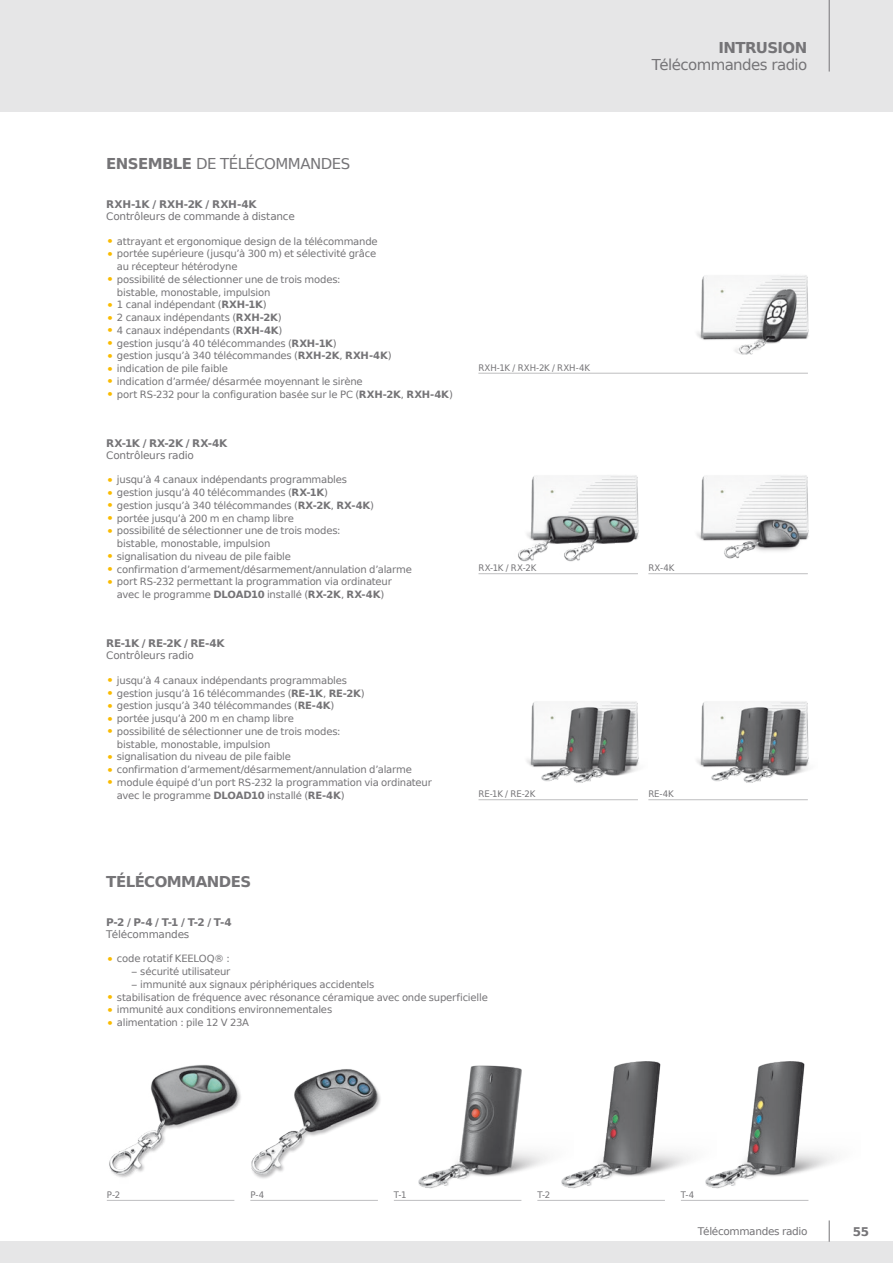
<style>
.page{position:relative;width:893px;height:1263px;background:#fff}
.page>*{position:absolute;margin:0;border:0;box-sizing:border-box;transform-origin:0 0}
._01_-_GRUPY_PRODUKTÓ{font:15px "Prima Sans EU";letter-spacing:-.04em;color:#757477}
._02_-_HEAD{font:15px "Prima Sans EU";letter-spacing:-.04em;color:#757477}
._01_-_GRUPY_PRODUKTÓ-2{font:700 15px "Prima Sans EU";letter-spacing:-.04em;color:#757477}
._01_-_HEAD{font:700 15px "Prima Sans EU";letter-spacing:-.035em;color:#757477}
.t1{font:700 12px "Prima Sans EU";color:#757477}
._04_-_PRODUKT_-_NAZW{font:10.5px "Prima Sans EU";letter-spacing:-.02em;color:#757477}
._03_-_PRODUKT_-_SYMB{font:700 10.5px "Prima Sans EU";letter-spacing:-.03em;color:#757477}
._03_-_STOPKA{font:10.5px "Prima Sans EU";letter-spacing:-.03em;color:#757477}
.t2{font:10.05px/12.8px "Prima Sans EU";letter-spacing:-.02em;color:#757477}
._07_-_PODPIS_FOTKA{font:9px "Prima Sans EU";letter-spacing:-.005em;color:#757477;scale:.95 1}
.s1{font-weight:700}
.s2{font-size:13.5px;color:#fabb00}
</style>
<div class="page">
<div style="left:0;top:0;width:893px;height:112px;background:#e6e6e7"></div>
<div style="left:0;top:1242px;width:893px;height:21px;background:#e6e6e7"></div>
<svg style="left:829px;top:1220px;width:1px;height:22px"></svg>
<hr style="left:829px;top:0;width:1px;height:72px;background:#757477">
<hr style="left:478px;top:799px;width:160px;height:1px;background:#bebec0">
<hr style="left:648px;top:799px;width:160px;height:1px;background:#bebec0">
<hr style="left:478px;top:573px;width:160px;height:1px;background:#bebec0">
<img style="left:518px;top:475px;width:121px;height:87px">
<hr style="left:648px;top:573px;width:160px;height:1px;background:#bebec0">
<img style="left:697px;top:475px;width:112px;height:84px">
<hr style="left:478px;top:373px;width:330px;height:1px;background:#bebec0">
<img style="left:697px;top:275px;width:112px;height:80px">
<img style="left:696px;top:701px;width:113px;height:82px">
<img style="left:526px;top:701px;width:113px;height:82px">
<hr style="left:107px;top:1200px;width:127px;height:1px;background:#bebec0">
<hr style="left:250px;top:1200px;width:128px;height:1px;background:#bebec0">
<hr style="left:394px;top:1200px;width:127px;height:1px;background:#bebec0">
<hr style="left:537px;top:1200px;width:128px;height:1px;background:#bebec0">
<hr style="left:681px;top:1200px;width:127px;height:1px;background:#bebec0">
<img style="left:109px;top:1065px;width:110px;height:113px">
<img style="left:219px;top:1068px;width:162px;height:111px">
<img style="left:418px;top:1065px;width:144px;height:124px">
<img style="left:562px;top:1061px;width:129px;height:128px">
<img style="left:705px;top:1061px;width:130px;height:128px">
<p class="_01_-_HEAD" style="left:718px;top:38px;width:91px">INTRUSION</p>
<p class="_02_-_HEAD" style="left:652px;top:54px;width:157px">Télécommandes radio</p>
<p class="_01_-_GRUPY_PRODUKTÓ" style="left:106px;top:153px;width:245px"><span class="s1">ENSEMBLE</span> DE TÉLÉCOMMANDES</p>
<p class="_03_-_PRODUKT_-_SYMB" style="left:106px;top:197px;width:152px">RXH-1K / RXH-2K / RXH-4K</p>
<p class="_04_-_PRODUKT_-_NAZW" style="left:106px;top:209px;width:190px">Contrôleurs de commande à distance</p>
<p class="t2" style="left:106px;top:234px;width:273px"><span class="s2">•</span> attrayant et ergonomique design de la télécommande</p>
<p class="t2" style="left:117px;top:247px;width:261px;text-indent:-11px"><span class="s2">•</span> portée supérieure (jusqu’à 300 m) et sélectivité grâce au récepteur hétérodyne</p>
<p class="t2" style="left:117px;top:272px;width:225px;text-indent:-11px"><span class="s2">•</span> possibilité de sélectionner une de trois modes: bistable, monostable, impulsion</p>
<p class="t2" style="left:106px;top:298px;width:162px"><span class="s2">•</span> 1 canal indépendant (<span class="s1">RXH-1K</span>)</p>
<p class="t2" style="left:106px;top:311px;width:177px"><span class="s2">•</span> 2 canaux indépendants (<span class="s1">RXH-2K</span>)</p>
<p class="t2" style="left:106px;top:323px;width:178px"><span class="s2">•</span> 4 canaux indépendants (<span class="s1">RXH-4K</span>)</p>
<p class="t2" style="left:106px;top:336px;width:232px"><span class="s2">•</span> gestion jusqu’à 40 télécommandes (<span class="s1">RXH-1K</span>)</p>
<p class="t2" style="left:106px;top:349px;width:287px"><span class="s2">•</span> gestion jusqu’à 340 télécommandes (<span class="s1">RXH-2K</span>, <span class="s1">RXH-4K</span>)</p>
<p class="t2" style="left:106px;top:362px;width:123px"><span class="s2">•</span> indication de pile faible</p>
<p class="t2" style="left:106px;top:374px;width:258px"><span class="s2">•</span> indication d’armée/ désarmée moyennant le sirène</p>
<p class="t2" style="left:106px;top:387px;width:348px"><span class="s2">•</span> port RS-232 pour la configuration basée sur le PC (<span class="s1">RXH-2K</span>, <span class="s1">RXH-4K</span>)</p>
<p class="_03_-_PRODUKT_-_SYMB" style="left:106px;top:435px;width:122px">RX-1K / RX-2K / RX-4K</p>
<p class="_04_-_PRODUKT_-_NAZW" style="left:106px;top:447px;width:89px">Contrôleurs radio</p>
<p class="t2" style="left:106px;top:473px;width:242px"><span class="s2">•</span> jusqu’à 4 canaux indépendants programmables</p>
<p class="t2" style="left:106px;top:486px;width:223px"><span class="s2">•</span> gestion jusqu’à 40 télécommandes (<span class="s1">RX-1K</span>)</p>
<p class="t2" style="left:106px;top:498px;width:269px"><span class="s2">•</span> gestion jusqu’à 340 télécommandes (<span class="s1">RX-2K</span>, <span class="s1">RX-4K</span>)</p>
<p class="t2" style="left:106px;top:511px;width:189px"><span class="s2">•</span> portée jusqu’à 200 m en champ libre</p>
<p class="t2" style="left:117px;top:524px;width:225px;text-indent:-11px"><span class="s2">•</span> possibilité de sélectionner une de trois modes: bistable, monostable, impulsion</p>
<p class="t2" style="left:106px;top:549px;width:186px"><span class="s2">•</span> signalisation du niveau de pile faible</p>
<p class="t2" style="left:106px;top:562px;width:307px"><span class="s2">•</span> confirmation d’armement/désarmement/annulation d’alarme</p>
<p class="t2" style="left:106px;top:575px;width:287px;text-align:center"><span class="s2">•</span> port RS-232 permettant la programmation via ordinateur avec le programme <span class="s1">DLOAD10</span> installé (<span class="s1">RX-2K</span>, <span class="s1">RX-4K</span>)</p>
<p class="_03_-_PRODUKT_-_SYMB" style="left:106px;top:636px;width:120px">RE-1K / RE-2K / RE-4K</p>
<p class="_04_-_PRODUKT_-_NAZW" style="left:106px;top:648px;width:89px">Contrôleurs radio</p>
<p class="t2" style="left:106px;top:673px;width:242px"><span class="s2">•</span> jusqu’à 4 canaux indépendants programmables</p>
<p class="t2" style="left:106px;top:686px;width:260px"><span class="s2">•</span> gestion jusqu’à 16 télécommandes (<span class="s1">RE-1K</span>, <span class="s1">RE-2K</span>)</p>
<p class="t2" style="left:106px;top:699px;width:230px"><span class="s2">•</span> gestion jusqu’à 340 télécommandes (<span class="s1">RE-4K</span>)</p>
<p class="t2" style="left:106px;top:712px;width:189px"><span class="s2">•</span> portée jusqu’à 200 m en champ libre</p>
<p class="t2" style="left:117px;top:724px;width:225px;text-indent:-11px"><span class="s2">•</span> possibilité de sélectionner une de trois modes: bistable, monostable, impulsion</p>
<p class="t2" style="left:106px;top:750px;width:186px"><span class="s2">•</span> signalisation du niveau de pile faible</p>
<p class="t2" style="left:106px;top:763px;width:307px"><span class="s2">•</span> confirmation d’armement/désarmement/annulation d’alarme</p>
<p class="t2" style="left:117px;top:775px;width:316px;text-indent:-11px"><span class="s2">•</span> module équipé d’un port RS-232 la programmation via ordinateur avec le programme <span class="s1">DLOAD10</span> installé (<span class="s1">RE-4K</span>)</p>
<p class="_07_-_PODPIS_FOTKA" style="left:478px;top:361px;width:119px">RXH-1K / RXH-2K / RXH-4K</p>
<p class="_07_-_PODPIS_FOTKA" style="left:478px;top:562px;width:62px">RX-1K / RX-2K</p>
<p class="_07_-_PODPIS_FOTKA" style="left:648px;top:562px;width:29px">RX-4K</p>
<p class="_07_-_PODPIS_FOTKA" style="left:478px;top:788px;width:61px">RE-1K / RE-2K</p>
<p class="_07_-_PODPIS_FOTKA" style="left:648px;top:788px;width:28px">RE-4K</p>
<p class="_01_-_GRUPY_PRODUKTÓ-2" style="left:106px;top:871px;width:146px">TÉLÉCOMMANDES</p>
<p class="_03_-_PRODUKT_-_SYMB" style="left:106px;top:915px;width:127px">P-2 / P-4 / T-1 / T-2 / T-4</p>
<p class="_04_-_PRODUKT_-_NAZW" style="left:106px;top:927px;width:85px">Télécommandes</p>
<p class="t2" style="left:106px;top:952px;width:125px"><span class="s2">•</span> code rotatif KEELOQ® :</p>
<p class="t2" style="left:132px;top:965px;width:100px">– sécurité utilisateur</p>
<p class="t2" style="left:132px;top:978px;width:244px">– immunité aux signaux périphériques accidentels</p>
<p class="t2" style="left:106px;top:990px;width:383px"><span class="s2">•</span> stabilisation de fréquence avec résonance céramique avec onde superficielle</p>
<p class="t2" style="left:106px;top:1003px;width:227px"><span class="s2">•</span> immunité aux conditions environnementales</p>
<p class="t2" style="left:106px;top:1016px;width:144px"><span class="s2">•</span> alimentation : pile 12 V 23A</p>
<p class="_07_-_PODPIS_FOTKA" style="left:107px;top:1188px;width:16px">P-2</p>
<p class="_07_-_PODPIS_FOTKA" style="left:250px;top:1188px;width:16px">P-4</p>
<p class="_07_-_PODPIS_FOTKA" style="left:394px;top:1188px;width:15px">T-1</p>
<p class="_07_-_PODPIS_FOTKA" style="left:537px;top:1188px;width:15px">T-2</p>
<p class="_07_-_PODPIS_FOTKA" style="left:681px;top:1188px;width:16px">T-4</p>
<p class="_03_-_STOPKA" style="left:698px;top:1224px;width:111px">Télécommandes radio</p>
<p class="t1" style="left:853px;top:1223px;width:18px">55</p>
</div>
